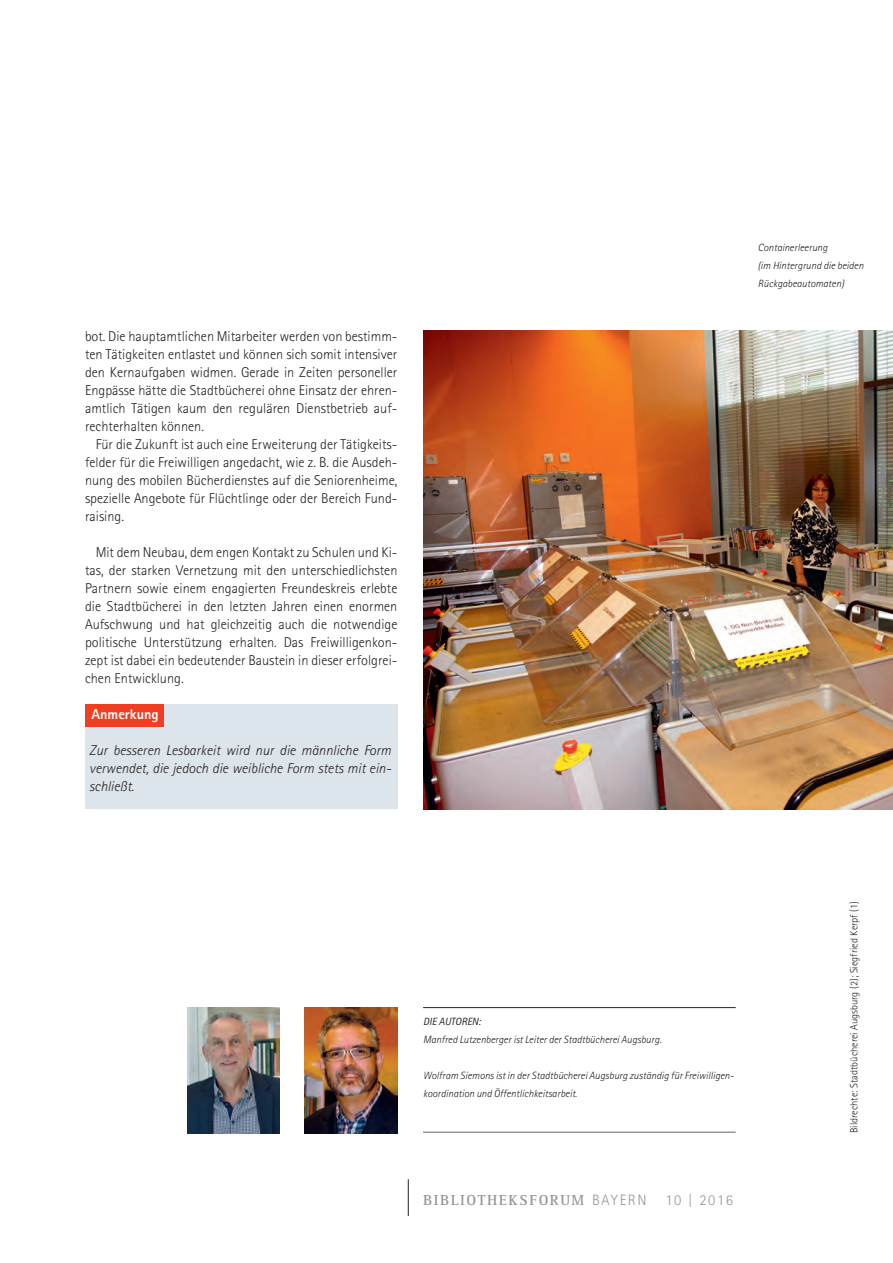
<style>
.page{position:relative;width:893px;height:1263px;background:#fff}
.page>*{position:absolute;margin:0;border:0;box-sizing:border-box;transform-origin:0 0}
.t1{font:700 15px "Rotis Serif Std";letter-spacing:.1em;color:#939598}
.t2{font:300 15px "Rotis Sans Serif Std";letter-spacing:.1em;color:#939598}
.t3{font:300 14.25px/18px "Rotis Sans Serif Std";color:#231f20;text-align:justify}
.t4{font:italic 300 14.25px/18px "Rotis Sans Serif Std";color:#231f20;text-align:justify}
.t5{font:800 14.25px "Rotis Sans Serif Std";color:#fff}
.t6{font:italic 300 10.5px/18px "Rotis Sans Serif Std";color:#231f20}
.t7{font:300 10.5px "Rotis Sans Serif Std";color:#231f20}
.t8{font:italic 10.5px "Rotis Sans Serif Std";color:#231f20}
.s1{font-family:"Rotis Sans Serif Std";font-weight:300}
</style>
<div class="page">
<div style="left:85px;top:705px;width:313px;height:104px;background:#dce5eb"></div>
<div style="left:85px;top:705px;width:79px;height:22px;background:#ef3e22"></div>
<hr style="left:408px;top:1179px;width:1px;height:37px;background:#231f20">
<hr style="left:423px;top:1007px;width:313px;height:1px;background:#231f20">
<hr style="left:423px;top:1131px;width:313px;height:2px;background:#939598">
<img style="left:423px;top:331px;width:470px;height:478px">
<img style="left:187px;top:1007px;width:93px;height:126px">
<img style="left:305px;top:1007px;width:93px;height:126px">
<p class="t3" style="left:85px;top:329px;width:314px">bot. Die hauptamtlichen Mitarbeiter werden von bestimm&shy;ten Tätigkeiten entlastet und können sich somit intensiver den Kernaufgaben widmen. Gerade in Zeiten personeller Engpässe hätte die Stadtbücherei ohne Einsatz der ehren&shy;amtlich Tätigen kaum den regulären Dienstbetrieb auf&shy;rechterhalten können.</p>
<p class="t3" style="left:85px;top:437px;width:314px;text-indent:11px">Für die Zukunft ist auch eine Erweiterung der Tätigkeits&shy;felder für die Freiwilligen angedacht, wie z. B. die Ausdeh&shy;nung des mobilen Bücherdienstes auf die Seniorenheime, spezielle Angebote für Flüchtlinge oder der Bereich Fund&shy;raising.</p>
<p class="t3" style="left:85px;top:545px;width:314px;text-indent:11px">Mit dem Neubau, dem engen Kontakt zu Schulen und Ki&shy;tas, der starken Vernetzung mit den unterschiedlichsten Partnern sowie einem engagierten Freundeskreis erlebte die Stadtbücherei in den letzten Jahren einen enormen Aufschwung und hat gleichzeitig auch die notwendige politische Unterstützung erhalten. Das Freiwilligenkon&shy;zept ist dabei ein bedeutender Baustein in dieser erfolgrei&shy;chen Entwicklung.</p>
<p class="t5" style="left:91px;top:709px;width:69px">Anmerkung</p>
<p class="t4" style="left:89px;top:743px;width:303px">Zur besseren Lesbarkeit wird nur die männliche Form verwendet, die jedoch die weibliche Form stets mit ein&shy;schließt.</p>
<p class="t6" style="left:758px;top:240px;width:107px">Containerleerung<br>(im Hintergrund die beiden<br>Rückgabeautomaten)</p>
<p class="t8" style="left:423px;top:1018px;width:59px">DIE AUTOREN:</p>
<p class="t6" style="left:423px;top:1032px;width:240px">Manfred Lutzenberger ist Leiter der Stadtbücherei Augsburg.</p>
<p class="t6" style="left:423px;top:1068px;width:312px">Wolfram Siemons ist in der Stadtbücherei Augsburg zuständig für Freiwilligen&shy;koordination und Öffentlichkeitsarbeit.</p>
<p class="t1" style="left:423px;top:1195px;width:225px">BIBLIOTHEKSFORUM <span class="s1">BAYERN</span></p>
<p class="t2" style="left:665px;top:1195px;width:69px">10 | 2016</p>
<p class="t7" style="left:850px;top:1133px;width:233px;rotate:-90deg">Bildrechte: Stadtbücherei Augsburg (2); Siegfried Kerpf (1)</p>
</div>
